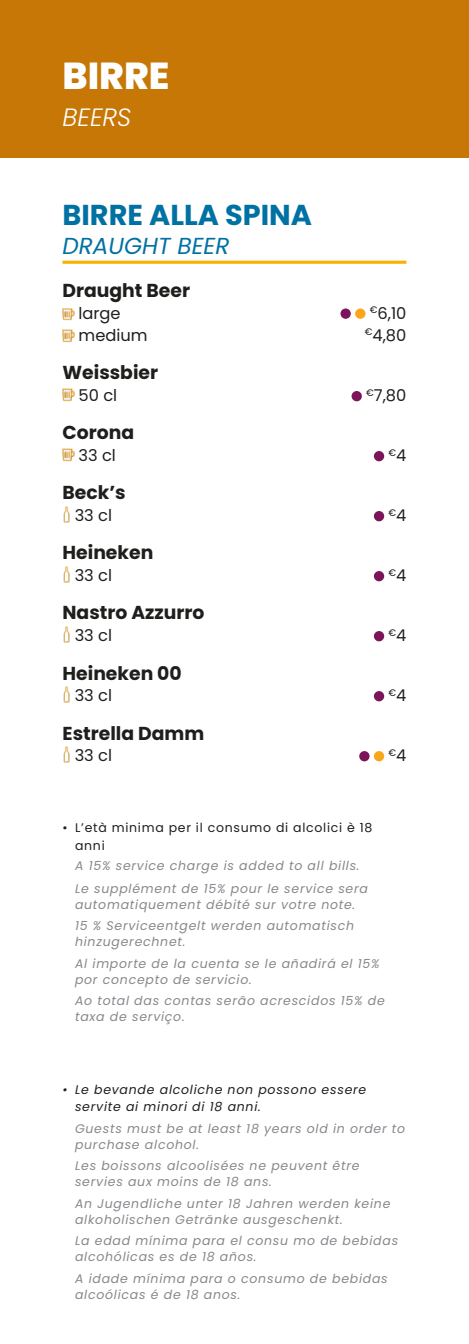
<style>
.page{position:relative;width:469px;height:1344px;background:#fff}
.page>*{position:absolute;margin:0;border:0;box-sizing:border-box;transform-origin:0 0}
.t1{font:800 37.5px "Poppins";color:#fff}
.t2{font:700 28.75px "Poppins";color:#0071a3}
.t3{font:italic 300 25px "Poppins";color:#fff}
.t4{font:italic 23.12px "Poppins";color:#0071a3}
.t5{font:700 18.75px "Poppins";color:#1e1e1c}
.t6{font:16.25px "Poppins";color:#1e1e1c}
.t7{font:italic 12.5px/16.2px "Poppins";letter-spacing:.06em;color:#86888c}
.t8{font:italic 12.5px/17.5px "Poppins";letter-spacing:.06em;color:#1e1e1c}
.t9{font:12.5px/17.5px "Poppins";letter-spacing:.06em;color:#1e1e1c}
.t10{font:9.5px "Poppins";color:#1e1e1c}
.s1{font-size:16.25px}
</style>
<div class="page">
<hr style="left:62px;top:261px;width:344px;height:3px;background:#f9b000">
<img style="left:63px;top:308px;width:11px;height:13px">
<div style="left:340px;top:308px;width:11px;height:11px;background:#7b1458;border-radius:50%"></div>
<div style="left:355px;top:308px;width:10px;height:11px;background:#faa61a;border-radius:50%"></div>
<img style="left:63px;top:329px;width:11px;height:14px">
<img style="left:63px;top:388px;width:11px;height:14px">
<div style="left:351px;top:391px;width:11px;height:10px;background:#7b1458;border-radius:50%"></div>
<img style="left:63px;top:448px;width:11px;height:14px">
<div style="left:374px;top:451px;width:10px;height:10px;background:#7b1458;border-radius:50%"></div>
<img style="left:63px;top:506px;width:7px;height:17px">
<div style="left:374px;top:511px;width:10px;height:10px;background:#7b1458;border-radius:50%"></div>
<img style="left:63px;top:566px;width:7px;height:16px">
<div style="left:374px;top:571px;width:10px;height:10px;background:#7b1458;border-radius:50%"></div>
<img style="left:63px;top:626px;width:7px;height:16px">
<div style="left:374px;top:631px;width:10px;height:10px;background:#7b1458;border-radius:50%"></div>
<img style="left:63px;top:686px;width:7px;height:16px">
<div style="left:374px;top:691px;width:10px;height:10px;background:#7b1458;border-radius:50%"></div>
<img style="left:63px;top:746px;width:7px;height:17px">
<div style="left:359px;top:751px;width:10px;height:10px;background:#7b1458;border-radius:50%"></div>
<div style="left:374px;top:751px;width:10px;height:10px;background:#faa61a;border-radius:50%"></div>
<div style="left:0;top:0;width:469px;height:158px;background:#c77706"></div>
<h1 class="t1" style="left:62px;top:54px;width:108px">BIRRE</h1>
<h3 class="t3" style="left:62px;top:103px;width:70px">BEERS</h3>
<h2 class="t2" style="left:62px;top:198px;width:251px">BIRRE ALLA SPINA</h2>
<h3 class="t4" style="left:62px;top:233px;width:168px">DRAUGHT BEER</h3>
<h3 class="t5" style="left:62px;top:279px;width:129px">Draught Beer</h3>
<h3 class="t6" style="left:79px;top:304px;width:44px">large</h3>
<h3 class="t6" style="left:370px;top:304px;width:38px"><sup>€</sup>6,10</h3>
<h3 class="t6" style="left:79px;top:326px;width:70px">medium</h3>
<h3 class="t6" style="left:365px;top:326px;width:43px"><sup>€</sup>4,80</h3>
<h3 class="t5" style="left:62px;top:362px;width:97px">Weissbier</h3>
<h3 class="t6" style="left:79px;top:386px;width:40px">50 cl</h3>
<h3 class="t6" style="left:366px;top:386px;width:42px"><sup>€</sup>7,80</h3>
<h3 class="t5" style="left:62px;top:422px;width:73px">Corona</h3>
<h3 class="t6" style="left:79px;top:446px;width:39px">33 cl</h3>
<p class="t10" style="left:388px;top:447px;width:19px">€<span class="s1">4</span></p>
<h3 class="t5" style="left:62px;top:482px;width:65px">Beck’s</h3>
<h3 class="t6" style="left:75px;top:506px;width:39px">33 cl</h3>
<p class="t10" style="left:388px;top:507px;width:19px">€<span class="s1">4</span></p>
<h3 class="t5" style="left:62px;top:542px;width:92px">Heineken</h3>
<h3 class="t6" style="left:75px;top:566px;width:39px">33 cl</h3>
<p class="t10" style="left:388px;top:567px;width:19px">€<span class="s1">4</span></p>
<h3 class="t5" style="left:62px;top:602px;width:143px">Nastro Azzurro</h3>
<h3 class="t6" style="left:75px;top:626px;width:39px">33 cl</h3>
<p class="t10" style="left:388px;top:627px;width:19px">€<span class="s1">4</span></p>
<h3 class="t5" style="left:62px;top:662px;width:121px">Heineken 00</h3>
<h3 class="t6" style="left:75px;top:686px;width:39px">33 cl</h3>
<p class="t10" style="left:388px;top:687px;width:19px">€<span class="s1">4</span></p>
<h3 class="t5" style="left:62px;top:722px;width:143px">Estrella Damm</h3>
<h3 class="t6" style="left:75px;top:746px;width:39px">33 cl</h3>
<p class="t10" style="left:388px;top:747px;width:19px">€<span class="s1">4</span></p>
<p class="t9" style="left:75px;top:819px;width:299px;text-indent:-12px">• L’età minima per il consumo di alcolici è 18 anni</p>
<p class="t7" style="left:75px;top:854px;width:294px;line-height:22.5px">A 15% service charge is added to all bills.<br>Le supplément de 15% pour le service sera</p>
<p class="t7" style="left:75px;top:894px;width:282px;line-height:21.2px">automatiquement débité sur votre note.<br>15 % Serviceentgelt werden automatisch</p>
<p class="t7" style="left:75px;top:931px;width:306px;line-height:21.2px">hinzugerechnet.<br>Al importe de la cuenta se le añadirá el 15%</p>
<p class="t7" style="left:75px;top:969px;width:311px;line-height:21.2px">por concepto de servicio.<br>Ao total das contas serão acrescidos 15% de</p>
<p class="t7" style="left:75px;top:1009px;width:111px">taxa de serviço.</p>
<p class="t8" style="left:75px;top:1081px;width:293px;text-indent:-12px">• Le bevande alcoliche non possono essere servite ai minori di 18 anni.</p>
<p class="t7" style="left:75px;top:1120px;width:332px">Guests must be at least 18 years old in order to purchase alcohol.</p>
<p class="t7" style="left:75px;top:1158px;width:286px">Les boissons alcoolisées ne peuvent être servies aux moins de 18 ans.</p>
<p class="t7" style="left:75px;top:1195px;width:317px">An Jugendliche unter 18 Jahren werden keine alkoholischen Getränke ausgeschenkt.</p>
<p class="t7" style="left:75px;top:1233px;width:325px">La edad mínima para el consu mo de bebidas alcohólicas es de 18 años.</p>
<p class="t7" style="left:75px;top:1270px;width:314px">A idade mínima para o consumo de bebidas alcoólicas é de 18 anos.</p>
</div>
